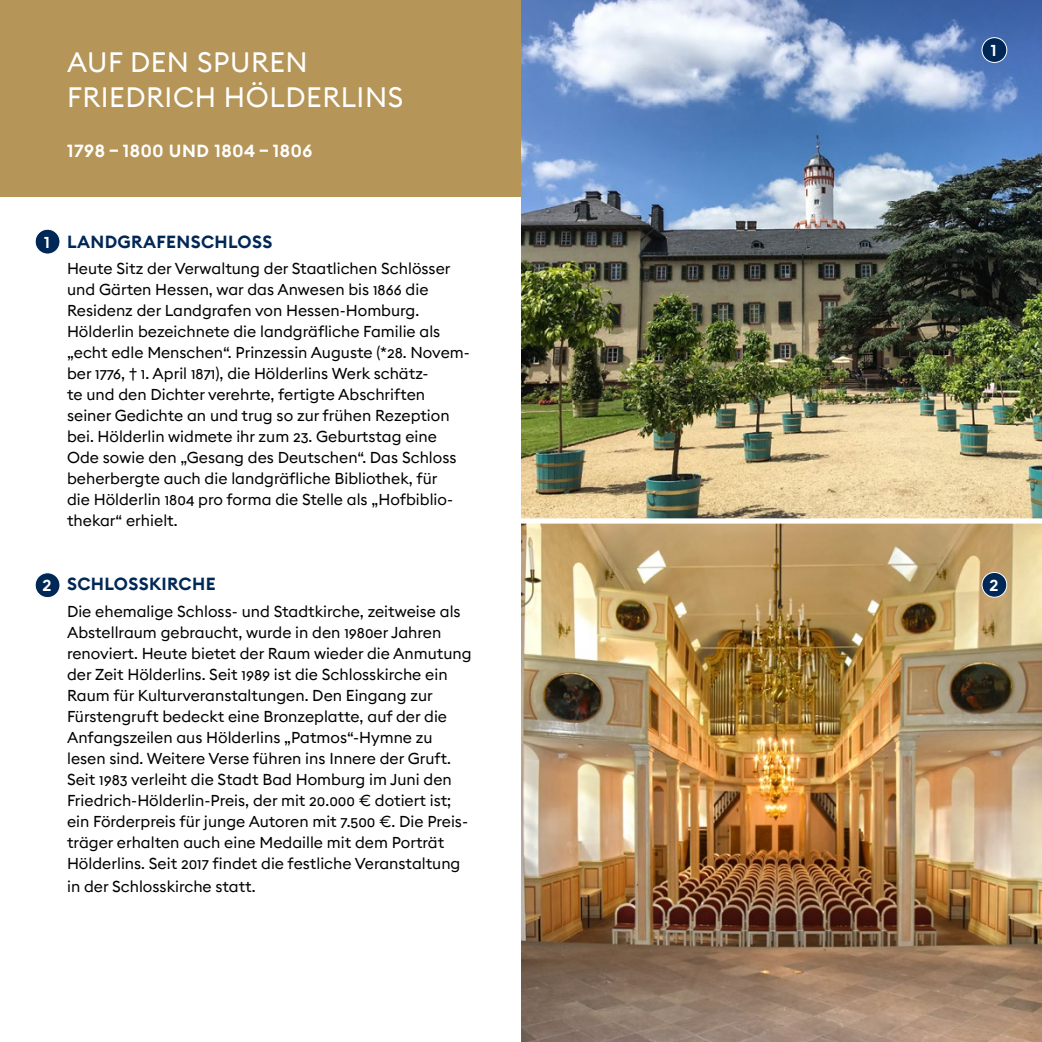
<style>
.page{position:relative;width:1042px;height:1042px;background:#fff}
.page>*{position:absolute;margin:0;border:0;box-sizing:border-box;transform-origin:0 0}
.t1{font:28px/35px "Euclid Square";letter-spacing:.02em;color:#fff}
.t2{font:600 17.5px "Euclid Square";letter-spacing:.02em;color:#002856}
.t3{font:600 17.5px "Euclid Square";letter-spacing:.04em;color:#fff}
.t4{font:15.75px/21px "Euclid Square";color:#000}
.t5{font:600 15.75px "Euclid Square";color:#fff}
</style>
<div class="page">
<div style="left:0;top:0;width:521px;height:197px;background:#b59558"></div>
<div style="left:35px;top:229px;width:25px;height:25px;background:#002856;border-radius:50%"></div>
<div style="left:35px;top:229px;width:25px;height:25px;border:1px solid #fff;border-radius:50%"></div>
<img style="left:521px;top:523px;width:521px;height:519px">
<img style="left:521px;top:0;width:521px;height:518px">
<div style="left:35px;top:573px;width:25px;height:24px;background:#002856;border-radius:50%"></div>
<div style="left:35px;top:572px;width:25px;height:26px;border:1px solid #fff;border-radius:50%"></div>
<div style="left:982px;top:38px;width:25px;height:24px;background:#002856;border-radius:50%"></div>
<div style="left:981px;top:37px;width:26px;height:26px;border:1px solid #fff;border-radius:50%"></div>
<div style="left:982px;top:572px;width:25px;height:25px;background:#002856;border-radius:50%"></div>
<div style="left:981px;top:572px;width:26px;height:26px;border:1px solid #fff;border-radius:50%"></div>
<h1 class="t1" style="left:67px;top:45px;width:338px">AUF DEN SPUREN<br>FRIEDRICH HÖLDERLINS</h1>
<p class="t3" style="left:67px;top:139px;width:247px">1798 – 1800 UND 1804 – 1806</p>
<p class="t5" style="left:44px;top:232px;width:7px">1</p>
<p class="t2" style="left:67px;top:231px;width:207px">LANDGRAFENSCHLOSS</p>
<p class="t4" style="left:67px;top:258px;width:404px">Heute Sitz der Verwaltung der Staatlichen Schlösser und Gärten Hessen, war das Anwesen bis 1866 die Residenz der Landgrafen von Hessen-Homburg.<br>Hölderlin bezeichnete die landgräfliche Familie als „echt edle Menschen“. Prinzessin Auguste (*28. Novem&shy;ber 1776, † 1. April 1871), die Hölderlins Werk schätz-<br>te und den Dichter verehrte, fertigte Abschriften seiner Gedichte an und trug so zur frühen Rezeption bei. Hölderlin widmete ihr zum 23. Geburtstag eine Ode sowie den „Gesang des Deutschen“. Das Schloss beherbergte auch die landgräfliche Bibliothek, für<br>die Hölderlin 1804 pro forma die Stelle als „Hofbiblio&shy;thekar“ erhielt.</p>
<p class="t5" style="left:42px;top:575px;width:10px">2</p>
<p class="t2" style="left:67px;top:573px;width:150px">SCHLOSSKIRCHE</p>
<p class="t4" style="left:67px;top:600px;width:406px">Die ehemalige Schloss- und Stadtkirche, zeitweise als Abstellraum gebraucht, wurde in den 1980er Jahren renoviert. Heute bietet der Raum wieder die Anmutung der Zeit Hölderlins. Seit 1989 ist die Schlosskirche ein Raum für Kulturveranstaltungen. Den Eingang zur Fürstengruft bedeckt eine Bronzeplatte, auf der die Anfangszeilen aus Hölderlins „Patmos“-Hymne zu lesen sind. Weitere Verse führen ins Innere der Gruft.<br>Seit 1983 verleiht die Stadt Bad Homburg im Juni den Friedrich-Hölderlin-Preis, der mit 20.000 € dotiert ist; ein Förderpreis für junge Autoren mit 7.500 €. Die Preis&shy;träger erhalten auch eine Medaille mit dem Porträt Hölderlins. Seit 2017 findet die festliche Veranstaltung</p>
<p class="t4" style="left:67px;top:876px;width:190px">in der Schlosskirche statt.</p>
<p class="t5" style="left:991px;top:40px;width:7px">1</p>
<p class="t5" style="left:989px;top:575px;width:10px">2</p>
</div>
